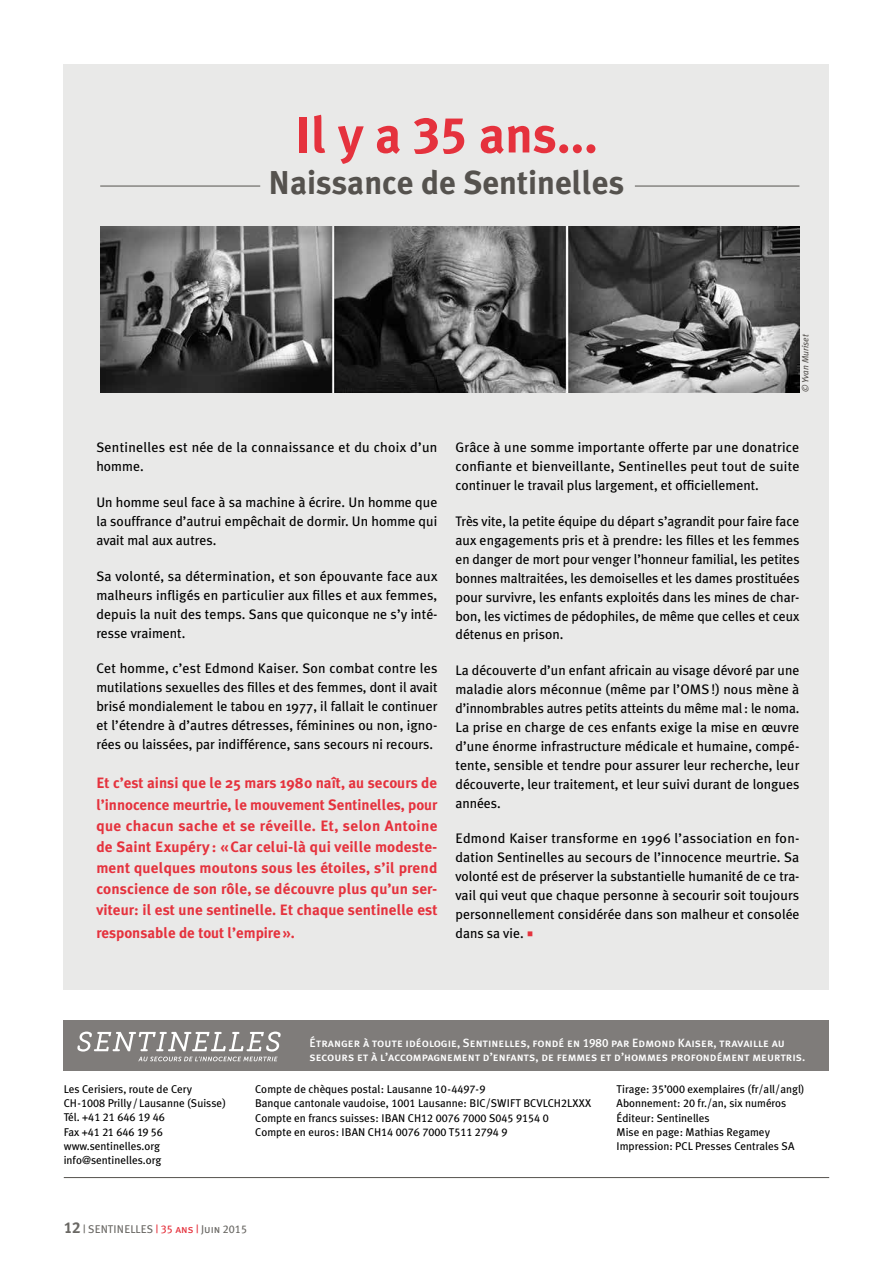
<style>
.page{position:relative;width:893px;height:1263px;background:#fff}
.page>*{position:absolute;margin:0;border:0;box-sizing:border-box;transform-origin:0 0}
.t1{font:700 51px "Meta Plus";color:#e5323d}
.t2{font:700 33px "Meta Plus";color:#55524e}
.t3{font:700 15px/21.1px "Meta Plus";letter-spacing:.01em;color:#e5323d;text-align:justify}
.t4{font:13.8px/18.9px "Meta Plus";color:#000;text-align:justify}
.t5{font:12px/14.4px "Meta Plus Medium Caps";color:#fff}
.t6{font:11.25px/14.2px "Meta Plus";color:#000}
.t7{font:11.25px/14.2px "Meta Plus Book Caps";color:#000}
.t8{font:11.25px "Meta Plus Book Caps";color:#6a6864}
.t9{font:italic 9px "Meta Plus";color:#55524e}
.s1{font-family:"Meta Plus Bold Caps";font-weight:400}
.s2{font-family:"Minion Pro";font-size:16.5px;color:#e5323d}
.s3{font-family:"Meta Plus Book Caps"}
.s4{font-family:"Meta Plus"}
.s5{font-family:"Meta Plus Bold Caps";font-size:15.75px}
.s6{color:#e5323d}
</style>
<div class="page">
<div style="left:64px;top:64px;width:765px;height:925px;background:#e9e9e8"></div>
<div style="left:64px;top:1020px;width:765px;height:51px;background:#7f7c7a"></div>
<hr style="left:64px;top:1177px;width:765px;height:1px;background:#55524e">
<svg style="left:77px;top:1031px;width:204px;height:30px"></svg>
<img style="left:100px;top:227px;width:699px;height:165px">
<hr style="left:100px;top:186px;width:160px;height:1px;background:#55524e">
<hr style="left:635px;top:186px;width:164px;height:1px;background:#55524e">
<h1 class="t1" style="left:295px;top:105px;width:304px">I l y a <span class="s1">35</span> ans...</h1>
<h2 class="t2" style="left:269px;top:164px;width:357px">Naissance de Sentinelles</h2>
<p class="t9" style="left:800px;top:392px;width:60px;rotate:-90deg">© Yvan Muriset</p>
<p class="t4" style="left:96px;top:438px;width:343px">Sentinelles est née de la connaissance et du choix d’un homme.</p>
<p class="t4" style="left:96px;top:493px;width:343px">Un homme seul face à sa machine à écrire. Un homme que la souffrance d’autrui empêchait de dormir. Un homme qui avait mal aux autres.</p>
<p class="t4" style="left:96px;top:566px;width:343px">Sa volonté, sa détermination, et son épouvante face aux malheurs infligés en particulier aux filles et aux femmes, depuis la nuit des temps. Sans que quiconque ne s’y inté&shy;resse vraiment.</p>
<p class="t4" style="left:96px;top:659px;width:343px">Cet homme, c’est Edmond Kaiser. Son combat contre les mutilations sexuelles des filles et des femmes, dont il avait brisé mondialement le tabou en 1977, il fallait le continuer et l’étendre à d’autres détresses, féminines ou non, igno&shy;rées ou laissées, par indifférence, sans secours ni recours.</p>
<p class="t3" style="left:96px;top:773px;width:343px">Et c’est ainsi que le 25 mars 1980 naît, au secours de l’innocence meurtrie, le mouvement Sentinelles, pour que chacun sache et se réveille. Et, selon Antoine de Saint Exupéry : « Car celui-là qui veille modeste&shy;ment quelques moutons sous les étoiles, s’il prend conscience de son rôle, se découvre plus qu’un ser&shy;viteur: il est une sentinelle. Et chaque sentinelle est</p>
<p class="t3" style="left:96px;top:922px;width:200px">responsable de tout l’empire».</p>
<p class="t4" style="left:455px;top:438px;width:346px">Grâce à une somme importante offerte par une donatrice confiante et bienveillante, Sentinelles peut tout de suite continuer le travail plus largement, et officiellement.</p>
<p class="t4" style="left:455px;top:512px;width:346px">Très vite, la petite équipe du départ s’agrandit pour faire face aux engagements pris et à prendre: les filles et les femmes en danger de mort pour venger l’honneur familial, les petites bonnes maltraitées, les demoiselles et les dames prostituées pour survivre, les enfants exploités dans les mines de char&shy;bon, les victimes de pédophiles, de même que celles et ceux détenus en prison.</p>
<p class="t4" style="left:455px;top:661px;width:346px">La découverte d’un enfant africain au visage dévoré par une maladie alors méconnue (même par l’OMS !) nous mène à d’innombrables autres petits atteints du même mal: le noma.<br>La prise en charge de ces enfants exige la mise en œuvre d’une énorme infrastructure médicale et humaine, compé&shy;tente, sensible et tendre pour assurer leur recherche, leur découverte, leur traitement, et leur suivi durant de longues années.</p>
<p class="t4" style="left:455px;top:829px;width:345px">Edmond Kaiser transforme en 1996 l’association en fon&shy;dation Sentinelles au secours de l’innocence meurtrie. Sa volonté est de préserver la substantielle humanité de ce tra&shy;vail qui veut que chaque personne à secourir soit toujours personnellement considérée dans son malheur et consolée dans sa vie. <span class="s2">■</span></p>
<p class="t6" style="left:64px;top:1082px;width:164px">Les Cerisiers, route de Cery<br>CH-<span class="s3">1008</span> Prilly/Lausanne (Suisse)</p>
<p class="t7" style="left:64px;top:1110px;width:103px"><span class="s4">Tél. +</span>41 21 646 19 46<br><span class="s4">Fax +</span>41 21 646 19 56</p>
<p class="t6" style="left:64px;top:1139px;width:99px">www.sentinelles.org info@sentinelles.org</p>
<p class="t5" style="left:310px;top:1035px;width:497px">étranger à toute idéologie, Sentinelles, fondé en 1980 par Edmond Kaiser, travaille au secours et à l’accompagnement d’enfants, de femmes et d’hommes profondément meurtris.</p>
<p class="t6" style="left:255px;top:1082px;width:338px">Compte de chèques postal: Lausanne <span class="s3">10-4497-9<br></span>Banque cantonale vaudoise, <span class="s3">1001</span> Lausanne: BIC/SWIFT BCVLCH<span class="s3">2</span>LXXX Compte en francs suisses: IBAN CH<span class="s3">12 0076 7000 S045 9154 0<br></span>Compte en euros: IBAN CH<span class="s3">14 0076 7000 T511 2794 9</span></p>
<p class="t6" style="left:617px;top:1082px;width:190px">Tirage: <span class="s3">35’000</span> exemplaires (fr/all/angl)<br>Abonnement: <span class="s3">20</span> fr./an, six numéros Éditeur: Sentinelles<br>Mise en page: Mathias Regamey￼ Impression: PCL Presses Centrales SA</p>
<p class="t8" style="left:64px;top:1223px;width:185px"><span class="s5">12</span> | SentinElles <span class="s6">| 35 ans |</span> Juin 2015</p>
</div>
